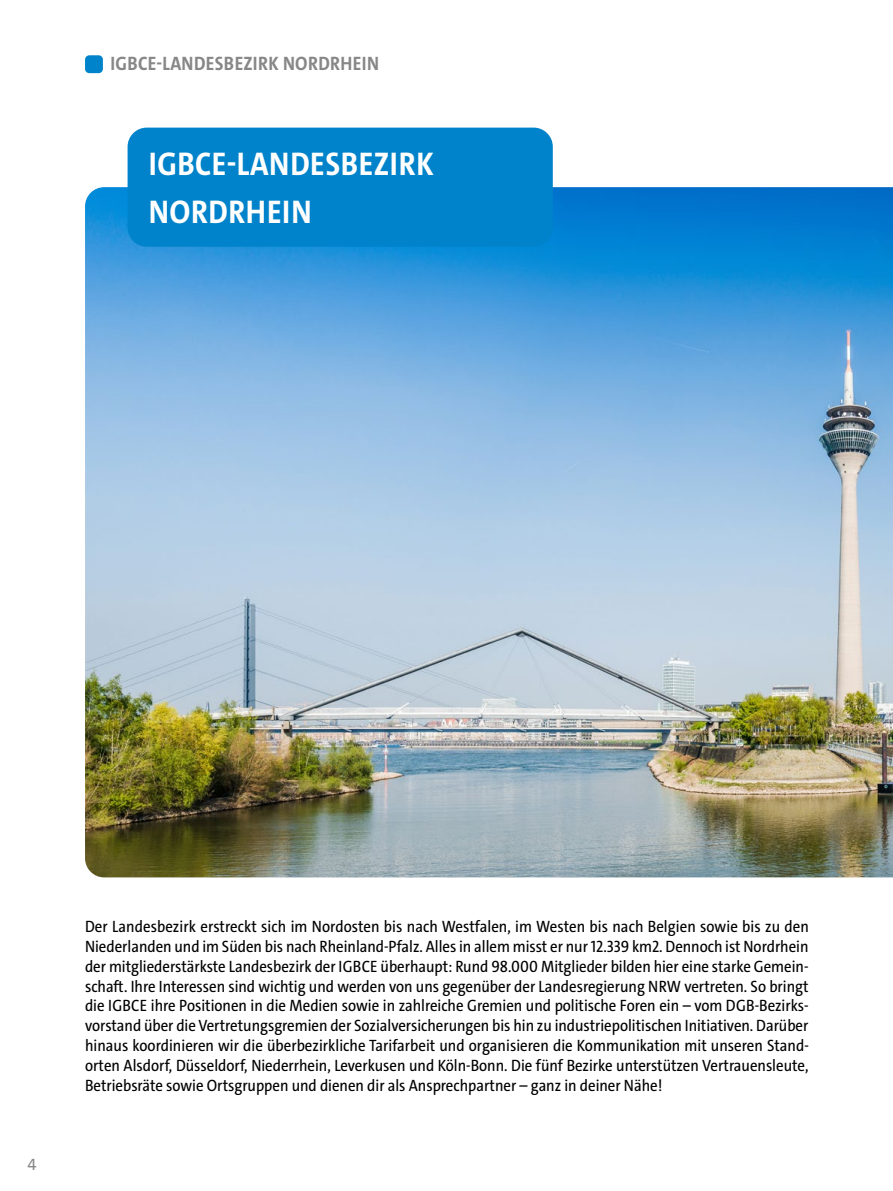
<style>
.page{position:relative;width:893px;height:1191px;background:#fff}
.page>*{position:absolute;margin:0;border:0;box-sizing:border-box;transform-origin:0 0}
.t1{font:700 33px/48.2px "The Sans S Cd";letter-spacing:.015em;color:#fff}
.t2{font:700 19.5px "The Sans S Cd";letter-spacing:.015em;color:#868786}
.t3{font:16.5px/19.8px "The Sans S Cd";color:#000;text-align:justify}
.t4{font:16.5px "The Sans";color:#868786}
</style>
<div class="page">
<div style="left:85px;top:55px;width:18px;height:18px;background:#0083ca;border-radius:4px"></div>
<img style="left:85px;top:187px;width:808px;height:690px">
<div style="left:128px;top:128px;width:425px;height:119px;background:#0083ca;border-radius:19px"></div>
<p class="t2" style="left:111px;top:51px;width:270px">IGBCE-LANDESBEZIRK NORDRHEIN</p>
<h1 class="t1" style="left:149px;top:140px;width:286px">IGBCE-LANDESBEZIRK<br>NORDRHEIN</h1>
<p class="t4" style="left:27px;top:1154px;width:11px">4</p>
<p class="t3" style="left:85px;top:916px;width:725px">Der Landesbezirk erstreckt sich im Nordosten bis nach Westfalen, im Westen bis nach Belgien sowie bis zu den Niederlanden und im Süden bis nach Rheinland-Pfalz. Alles in allem misst er nur 12.339 km2. Dennoch ist Nordrhein der mitgliederstärkste Landesbezirk der IGBCE überhaupt: Rund 98.000 Mitglieder bilden hier eine starke Gemein&shy;schaft. Ihre Interessen sind wichtig und werden von uns gegenüber der Landesregierung NRW vertreten. So bringt die IGBCE ihre Positionen in die Medien sowie in zahlreiche Gremien und politische Foren ein – vom DGB-Bezirks&shy;vorstand über die Vertretungsgremien der Sozialversicherungen bis hin zu industriepolitischen Initiativen. Darüber hinaus koordinieren wir die überbezirkliche Tarifarbeit und organisieren die Kommunikation mit unseren Stand&shy;orten Alsdorf, Düsseldorf, Niederrhein, Leverkusen und Köln-Bonn. Die fünf Bezirke unterstützen Vertrauensleute, Betriebsräte sowie Ortsgruppen und dienen dir als Ansprechpartner – ganz in deiner Nähe!</p>
</div>
